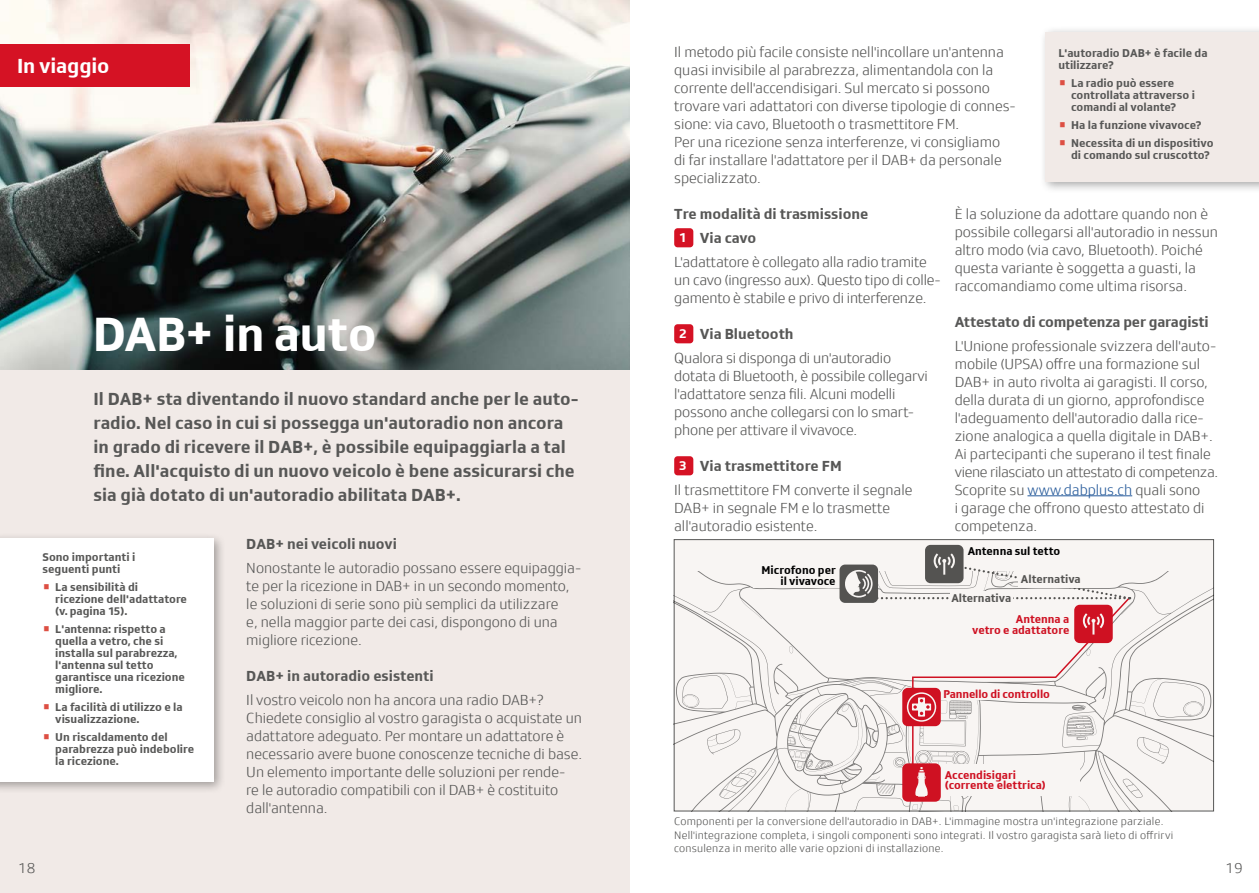
<style>
.page{position:relative;width:1259px;height:893px;background:#fff}
.page>*{position:absolute;margin:0;border:0;box-sizing:border-box;transform-origin:0 0}
.t1{font:700 49.5px "SRGSSR Type";letter-spacing:-.015em;color:#fff}
.t2{font:700 21px "SRGSSR Type";letter-spacing:-.01em;color:#fff}
.t3{font:700 18px/24px "SRGSSR Type";color:#575756}
.t4{font:300 15px/18px "SRGSSR Type";color:#575756}
.t5{font:700 15px "SRGSSR Type";color:#575756}
.t6{font:700 11.7px/12px "SRGSSR Type";color:#575756}
.t7{font:700 11.7px/10.5px "SRGSSR Type";color:#d51224}
.t8{font:700 11.7px/10.5px "SRGSSR Type";color:#000;text-align:right}
.t9{font:300 11.25px/13.5px "SRGSSR Type";letter-spacing:.02em;color:#575756}
.s1{font-family:"Titillium";font-size:18px;color:#dd4f43}
.s2{font-size:13.5px;color:#fff}
.s3{font-weight:700;font-size:13.5px;color:#fff}
.s4{font-weight:700}
.s5{color:#275b9b}
</style>
<div class="page">
<div style="left:0;top:369px;width:629px;height:524px;background:#f1eae7"></div>
<img style="left:0;top:0;width:629px;height:370px">
<div style="left:0;top:45px;width:189px;height:42px;background:#d51224"></div>
<div style="left:0;top:532px;width:226px;height:262px;background:#000;opacity:.34"></div>
<div style="left:0;top:538px;width:213px;height:244px;background:#fff"></div>
<div style="left:1039px;top:26px;width:220px;height:168px;background:#000;opacity:.34"></div>
<div style="left:1045px;top:32px;width:214px;height:150px;background:#f1eae7"></div>
<div style="left:674px;top:228px;width:19px;height:19px;background:#d51224;border-radius:3px"></div>
<div style="left:674px;top:324px;width:19px;height:19px;background:#d51224;border-radius:3px"></div>
<div style="left:674px;top:456px;width:19px;height:19px;background:#d51224;border-radius:3px"></div>
<hr style="left:1027px;top:495px;width:105px;height:1px;background:#275b9b">
<svg style="left:674px;top:539px;width:540px;height:272px;fill:#f8f5f3"></svg>
<h2 class="t2" style="left:17px;top:53px;width:94px">In viaggio</h2>
<h1 class="t1" style="left:93px;top:304px;width:285px">DAB+ in auto</h1>
<p class="t3" style="left:94px;top:386px;width:486px">Il DAB+ sta diventando il nuovo standard anche per le auto&shy;radio. Nel caso in cui si possegga un'autoradio non ancora in grado di ricevere il DAB+, è possibile equipaggiarla a tal fine. All'acquisto di un nuovo veicolo è bene assicurarsi che sia già dotato di un'autoradio abilitata DAB+.</p>
<p class="t5" style="left:246px;top:535px;width:152px">DAB+ nei veicoli nuovi</p>
<p class="t4" style="left:246px;top:559px;width:336px">Nonostante le autoradio possano essere equipaggia&shy;te per la ricezione in DAB+ in un secondo momento, le soluzioni di serie sono più semplici da utilizzare<br>e, nella maggior parte dei casi, dispongono di una migliore ricezione.</p>
<p class="t5" style="left:246px;top:667px;width:189px">DAB+ in autoradio esistenti</p>
<p class="t4" style="left:246px;top:691px;width:337px">Il vostro veicolo non ha ancora una radio DAB+?<br>Chiedete consiglio al vostro garagista o acquistate un adattatore adeguato. Per montare un adattatore è necessario avere buone conoscenze tecniche di base.<br>Un elemento importante delle soluzioni per rende-<br>re le autoradio compatibili con il DAB+ è costituito dall'antenna.</p>
<p class="t6" style="left:43px;top:550px;width:94px">Sono importanti i seguenti punti</p>
<p class="t6" style="left:55px;top:580px;width:133px;text-indent:-13px"><span class="s1">•</span> La sensibilità di ricezione dell'adattatore (v. pagina 15).</p>
<p class="t6" style="left:55px;top:622px;width:131px;text-indent:-13px"><span class="s1">•</span> L'antenna: rispetto a quella a vetro, che si installa sul parabrezza, l'antenna sul tetto garantisce una ricezione migliore.</p>
<p class="t6" style="left:55px;top:700px;width:129px;text-indent:-13px"><span class="s1">•</span> La facilità di utilizzo e la visualizzazione.</p>
<p class="t6" style="left:55px;top:730px;width:140px;text-indent:-13px"><span class="s1">•</span> Un riscaldamento del parabrezza può indebolire la ricezione.</p>
<p class="t4" style="left:674px;top:43px;width:343px">Il metodo più facile consiste nell'incollare un'antenna quasi invisibile al parabrezza, alimentandola con la corrente dell'accendisigari. Sul mercato si possono trovare vari adattatori con diverse tipologie di connes&shy;sione: via cavo, Bluetooth o trasmettitore FM.<br>Per una ricezione senza interferenze, vi consigliamo<br>di far installare l'adattatore per il DAB+ da personale specializzato.</p>
<p class="t5" style="left:674px;top:205px;width:196px">Tre modalità di trasmissione</p>
<p class="t5" style="left:679px;top:229px;width:79px"><span class="s2">1</span> Via cavo</p>
<p class="t4" style="left:674px;top:253px;width:254px">L'adattatore è collegato alla radio tramite</p>
<p class="t4" style="left:674px;top:271px;width:268px">un cavo (ingresso aux). Questo tipo di colle&shy;gamento è stabile e privo di interferenze.</p>
<p class="t4" style="left:674px;top:322px;width:218px;line-height:24px;text-indent:5px"><span class="s3">2</span> <span class="s4">Via Bluetooth<br></span>Qualora si disponga di un'autoradio</p>
<p class="t4" style="left:674px;top:367px;width:255px">dotata di Bluetooth, è possibile collegarvi l'adattatore senza fili. Alcuni modelli possono anche collegarsi con lo smart&shy;phone per attivare il vivavoce.</p>
<p class="t4" style="left:674px;top:454px;width:240px;line-height:24px;text-indent:5px"><span class="s3">3</span> <span class="s4">Via trasmettitore FM<br></span>Il trasmettitore FM converte il segnale</p>
<p class="t4" style="left:674px;top:499px;width:217px">DAB+ in segnale FM e lo trasmette all'autoradio esistente.</p>
<p class="t6" style="left:1058px;top:46px;width:151px">L'autoradio DAB+ è facile da utilizzare?</p>
<p class="t6" style="left:1071px;top:76px;width:126px;text-indent:-13px"><span class="s1">•</span> La radio può essere controllata attraverso i comandi al volante?</p>
<p class="t6" style="left:1058px;top:118px;width:144px"><span class="s1">•</span> Ha la funzione vivavoce?</p>
<p class="t6" style="left:1071px;top:136px;width:144px;text-indent:-13px"><span class="s1">•</span> Necessita di un dispositivo di comando sul cruscotto?</p>
<p class="t4" style="left:954px;top:205px;width:265px">È la soluzione da adottare quando non è possibile collegarsi all'autoradio in nessun altro modo (via cavo, Bluetooth). Poiché questa variante è soggetta a guasti, la raccomandiamo come ultima risorsa.</p>
<p class="t5" style="left:954px;top:313px;width:256px">Attestato di competenza per garagisti</p>
<p class="t4" style="left:954px;top:337px;width:265px">L'Unione professionale svizzera dell'auto&shy;mobile (UPSA) offre una formazione sul DAB+ in auto rivolta ai garagisti. Il corso, della durata di un giorno, approfondisce l'adeguamento dell'autoradio dalla rice&shy;zione analogica a quella digitale in DAB+.<br>Ai partecipanti che superano il test finale viene rilasciato un attestato di competenza.<br>Scoprite su <span class="s5">www.dabplus.ch</span> quali sono<br>i garage che offrono questo attestato di competenza.</p>
<p class="t8" style="left:761px;top:565px;width:76px">Microfono per il vivavoce</p>
<p class="t8" style="left:967px;top:545px;width:94px">Antenna sul tetto</p>
<p class="t6" style="left:951px;top:592px;width:61px">Alternativa</p>
<p class="t6" style="left:1021px;top:573px;width:61px">Alternativa</p>
<p class="t7" style="left:972px;top:614px;width:99px;text-align:right">Antenna a<br>vetro e adattatore</p>
<p class="t7" style="left:943px;top:688px;width:108px">Pannello di controllo</p>
<p class="t7" style="left:944px;top:769px;width:103px">Accendisigari (corrente elettrica)</p>
<p class="t9" style="left:674px;top:815px;width:500px">Componenti per la conversione dell'autoradio in DAB+. L'immagine mostra un'integrazione parziale.<br>Nell'integrazione completa, i singoli componenti sono integrati. Il vostro garagista sarà lieto di offrirvi consulenza in merito alle varie opzioni di installazione.</p>
<p class="t4" style="left:18px;top:859px;width:19px">18</p>
<p class="t4" style="left:1225px;top:859px;width:19px">19</p>
</div>
